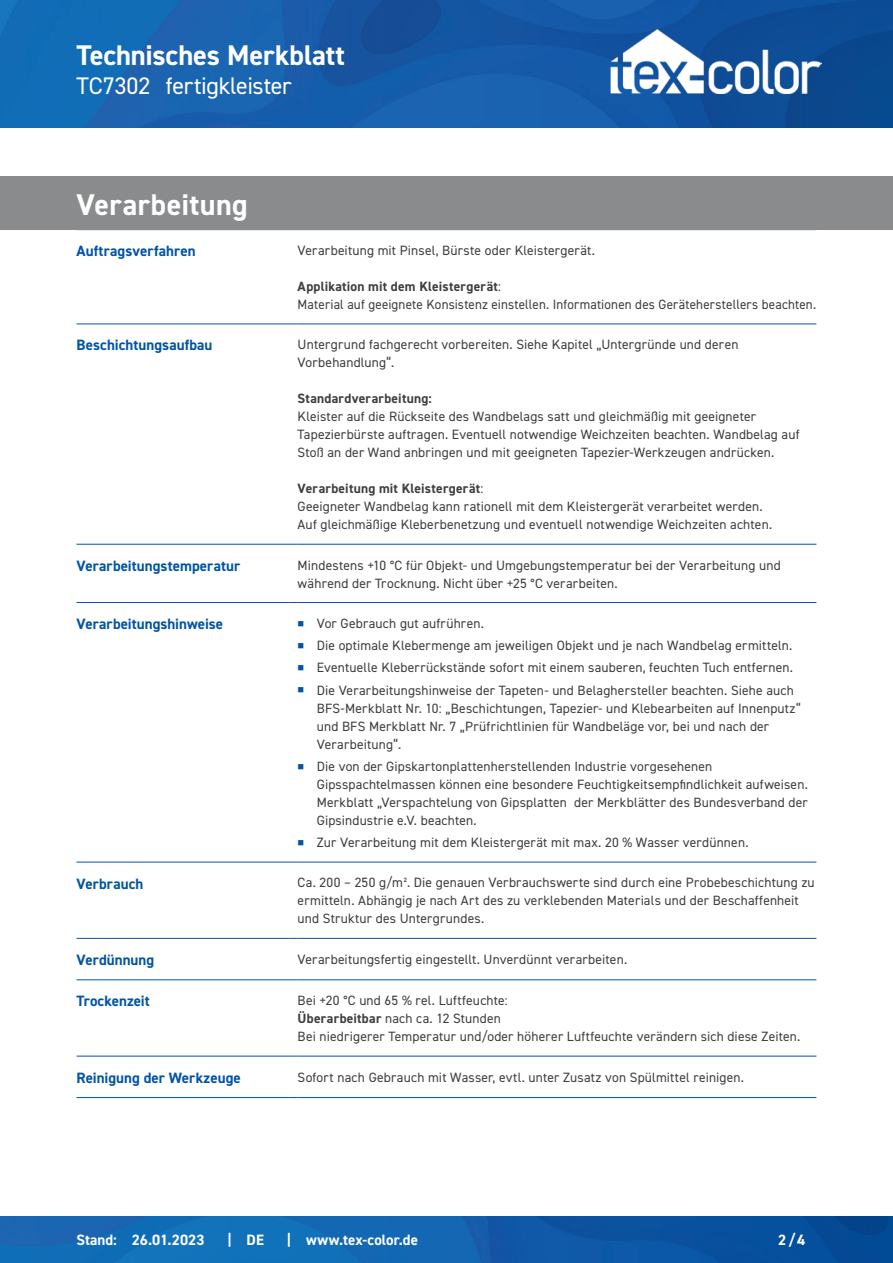
<style>
.page{position:relative;width:893px;height:1263px;background:#fff}
.page>*{position:absolute;margin:0;border:0;box-sizing:border-box;transform-origin:0 0}
.CB_AF_Kapitel_Uebers{font:700 30px "DIN2014";letter-spacing:.015em;color:#fff}
.CB_AF_Kopf_TM{font:700 28.5px "DIN2014";letter-spacing:-.005em;color:#fff}
.CB_AF_Kopf_Produktna{font:24px "DIN2014";letter-spacing:-.01em;color:#fff}
.CB_AF_Abschnitt_Uebe{font:700 15px "DIN2014";letter-spacing:.005em;color:#0154a6}
.CB_AF_Fuß_Stand_link{font:700 15px "DIN2014";letter-spacing:.005em;color:#fff}
.CB_AF_Text_Standard{font:13.5px/18px "DIN2014";letter-spacing:.01em;color:#3e3e3f}
.s1{font-weight:700}
</style>
<div class="page">
<img style="left:0;top:0;width:893px;height:128px">
<img style="left:0;top:1216px;width:893px;height:47px">
<hr style="left:77px;top:323px;width:212px;height:1px;background:#0154a6">
<hr style="left:298px;top:323px;width:518px;height:1px;background:#0154a6">
<hr style="left:77px;top:544px;width:212px;height:1px;background:#0154a6">
<hr style="left:298px;top:544px;width:518px;height:1px;background:#0154a6">
<hr style="left:77px;top:602px;width:212px;height:1px;background:#0154a6">
<hr style="left:298px;top:602px;width:518px;height:1px;background:#0154a6">
<hr style="left:77px;top:862px;width:212px;height:1px;background:#0154a6">
<hr style="left:298px;top:862px;width:518px;height:1px;background:#0154a6">
<hr style="left:77px;top:938px;width:212px;height:1px;background:#0154a6">
<hr style="left:298px;top:938px;width:518px;height:1px;background:#0154a6">
<hr style="left:77px;top:979px;width:212px;height:1px;background:#0154a6">
<hr style="left:298px;top:979px;width:518px;height:1px;background:#0154a6">
<hr style="left:77px;top:1056px;width:212px;height:1px;background:#0154a6">
<hr style="left:298px;top:1056px;width:518px;height:1px;background:#0154a6">
<hr style="left:77px;top:1097px;width:212px;height:1px;background:#0154a6">
<hr style="left:298px;top:1097px;width:518px;height:1px;background:#0154a6">
<div style="left:0;top:176px;width:893px;height:54px;background:#8a8b8c"></div>
<img style="left:610px;top:30px;width:211px;height:64px">
<p class="CB_AF_Kopf_TM" style="left:77px;top:36px;width:270px">Technisches Merkblatt</p>
<p class="CB_AF_Kopf_Produktna" style="left:77px;top:71px;width:76px">TC7302</p>
<p class="CB_AF_Kopf_Produktna" style="left:166px;top:71px;width:127px">fertigkleister</p>
<p class="CB_AF_Kapitel_Uebers" style="left:77px;top:184px;width:173px">Verarbeitung</p>
<p class="CB_AF_Abschnitt_Uebe" style="left:77px;top:241px;width:121px">Auftragsverfahren</p>
<p class="CB_AF_Text_Standard" style="left:298px;top:241px;width:299px">Verarbeitung mit Pinsel, Bürste oder Kleistergerät.</p>
<p class="CB_AF_Text_Standard" style="left:298px;top:277px;width:520px"><span class="s1">Applikation mit dem Kleistergerät</span>:<br>Material auf geeignete Konsistenz einstellen. Informationen des Geräteherstellers beachten.</p>
<p class="CB_AF_Abschnitt_Uebe" style="left:77px;top:335px;width:137px">Beschichtungsaufbau</p>
<p class="CB_AF_Text_Standard" style="left:298px;top:335px;width:442px">Untergrund fachgerecht vorbereiten. Siehe Kapitel „Untergründe und deren<br>Vorbehandlung“.</p>
<p class="CB_AF_Text_Standard" style="left:298px;top:389px;width:503px"><span class="s1">Standardverarbeitung:<br></span>Kleister auf die Rückseite des Wandbelags satt und gleichmäßig mit geeigneter Tapezierbürste auftragen. Eventuell notwendige Weichzeiten beachten. Wandbelag auf Stoß an der Wand anbringen und mit geeigneten Tapezier-Werkzeugen andrücken.</p>
<p class="CB_AF_Text_Standard" style="left:298px;top:479px;width:476px"><span class="s1">Verarbeitung mit Kleistergerät</span>:<br>Geeigneter Wandbelag kann rationell mit dem Kleistergerät verarbeitet werden.<br>Auf gleichmäßige Kleberbenetzung und eventuell notwendige Weichzeiten achten.</p>
<p class="CB_AF_Abschnitt_Uebe" style="left:77px;top:556px;width:165px">Verarbeitungstemperatur</p>
<p class="CB_AF_Text_Standard" style="left:298px;top:556px;width:485px">Mindestens +10 °C für Objekt- und Umgebungstemperatur bei der Verarbeitung und während der Trocknung. Nicht über +25 °C verarbeiten.</p>
<p class="CB_AF_Abschnitt_Uebe" style="left:77px;top:614px;width:148px">Verarbeitungshinweise</p>
<p class="CB_AF_Text_Standard" style="left:317px;top:614px;width:169px">Vor Gebrauch gut aufrühren.</p>
<p class="CB_AF_Text_Standard" style="left:317px;top:636px;width:477px">Die optimale Klebermenge am jeweiligen Objekt und je nach Wandbelag ermitteln.</p>
<p class="CB_AF_Text_Standard" style="left:317px;top:658px;width:478px">Eventuelle Kleberrückstände sofort mit einem sauberen, feuchten Tuch entfernen.</p>
<p class="CB_AF_Text_Standard" style="left:317px;top:681px;width:486px">Die Verarbeitungshinweise der Tapeten- und Belaghersteller beachten. Siehe auch BFS-Merkblatt Nr. 10: „Beschichtungen, Tapezier- und Klebearbeiten auf Innenputz“ und BFS Merkblatt Nr. 7 „Prüfrichtlinien für Wandbeläge vor, bei und nach der Verarbeitung“.</p>
<p class="CB_AF_Text_Standard" style="left:317px;top:757px;width:493px">Die von der Gipskartonplattenherstellenden Industrie vorgesehenen Gipsspachtelmassen können eine besondere Feuchtigkeitsempfindlichkeit aufweisen.<br>Merkblatt „Verspachtelung von Gipsplatten‟ der Merkblätter des Bundesverband der Gipsindustrie e.V. beachten.</p>
<p class="CB_AF_Text_Standard" style="left:317px;top:833px;width:433px">Zur Verarbeitung mit dem Kleistergerät mit max. 20 % Wasser verdünnen.</p>
<p class="CB_AF_Abschnitt_Uebe" style="left:77px;top:873px;width:68px">Verbrauch</p>
<p class="CB_AF_Text_Standard" style="left:298px;top:873px;width:519px">Ca. 200 – 250 g/m². Die genauen Verbrauchswerte sind durch eine Probebeschichtung zu ermitteln. Abhängig je nach Art des zu verklebenden Materials und der Beschaffenheit und Struktur des Untergrundes.</p>
<p class="CB_AF_Abschnitt_Uebe" style="left:77px;top:950px;width:79px">Verdünnung</p>
<p class="CB_AF_Text_Standard" style="left:298px;top:950px;width:331px">Verarbeitungsfertig eingestellt. Unverdünnt verarbeiten.</p>
<p class="CB_AF_Abschnitt_Uebe" style="left:77px;top:991px;width:75px">Trockenzeit</p>
<p class="CB_AF_Text_Standard" style="left:298px;top:991px;width:504px">Bei +20 °C und 65 % rel. Luftfeuchte:<br><span class="s1">Überarbeitbar</span> nach ca. 12 Stunden<br>Bei niedrigerer Temperatur und/oder höherer Luftfeuchte verändern sich diese Zeiten.</p>
<p class="CB_AF_Abschnitt_Uebe" style="left:77px;top:1067px;width:166px">Reinigung der Werkzeuge</p>
<p class="CB_AF_Text_Standard" style="left:298px;top:1067px;width:448px">Sofort nach Gebrauch mit Wasser, evtl. unter Zusatz von Spülmittel reinigen.</p>
<p class="CB_AF_Fuß_Stand_link" style="left:77px;top:1230px;width:42px">Stand:</p>
<p class="CB_AF_Fuß_Stand_link" style="left:132px;top:1230px;width:74px">26.01.2023</p>
<p class="CB_AF_Fuß_Stand_link" style="left:227px;top:1229px;width:6px">|</p>
<p class="CB_AF_Fuß_Stand_link" style="left:247px;top:1230px;width:19px">DE</p>
<p class="CB_AF_Fuß_Stand_link" style="left:287px;top:1229px;width:6px">|</p>
<p class="CB_AF_Fuß_Stand_link" style="left:306px;top:1230px;width:113px">www.tex-color.de</p>
<p class="CB_AF_Fuß_Stand_link" style="left:778px;top:1230px;width:29px">2/4</p>
</div>
